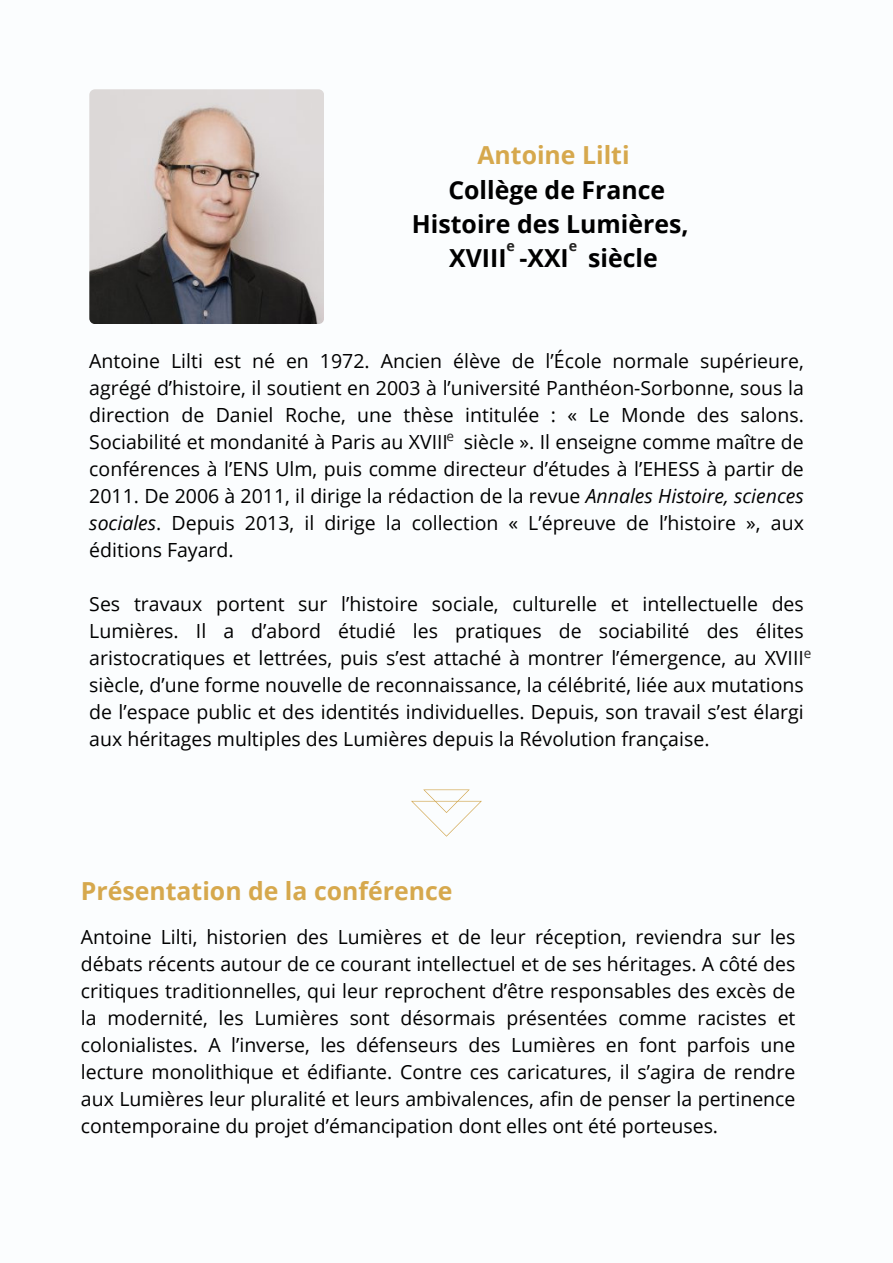
<style>
.page{position:relative;width:893px;height:1263px;background:#fbfdfe}
.page>*{position:absolute;margin:0;border:0;box-sizing:border-box;transform-origin:0 0}
.t1{font:700 24.83px/34.3px "Open Sans";color:#000;text-align:center}
.t2{font:700 24.83px "Open Sans";color:#d6a84d}
.t3{font:19.5px/27px "Open Sans";color:#000;text-align:justify}
.t4{font:700 14.25px "Open Sans";color:#222120}
.t5{font:13.5px "Open Sans";color:#222120}
.s1{color:#d6a84d}
.s2{font-style:italic}
</style>
<div class="page">
<svg style="left:411px;top:789px;width:71px;height:48px"></svg>
<img style="left:89px;top:89px;width:235px;height:235px;border-radius:6px">
<p class="t1" style="left:412px;top:138px;width:278px"><span class="s1">Antoine Lilti<br></span>Collège de France<br>Histoire des Lumières,<br>XVIII -XXI siècle</p>
<p class="t4" style="left:506px;top:235px;width:10px">e</p>
<p class="t4" style="left:569px;top:235px;width:10px">e</p>
<p class="t3" style="left:89px;top:346px;width:716px">Antoine Lilti est né en 1972. Ancien élève de l’École normale supérieure, agrégé d’histoire, il soutient en 2003 à l’université Panthéon-Sorbonne, sous la direction de Daniel Roche, une thèse intitulée : « Le Monde des salons.<br>Sociabilité et mondanité à Paris au XVIII siècle ». Il enseigne comme maître de conférences à l’ENS Ulm, puis comme directeur d’études à l’EHESS à partir de 2011. De 2006 à 2011, il dirige la rédaction de la revue <span class="s2">Annales Histoire, sciences sociales</span>. Depuis 2013, il dirige la collection « L’épreuve de l’histoire », aux éditions Fayard.</p>
<p class="t3" style="left:89px;top:589px;width:716px">Ses travaux portent sur l’histoire sociale, culturelle et intellectuelle des Lumières. Il a d’abord étudié les pratiques de sociabilité des élites aristocratiques et lettrées, puis s’est attaché à montrer l’émergence, au XVIII siècle, d’une forme nouvelle de reconnaissance, la célébrité, liée aux mutations de l’espace public et des identités individuelles. Depuis, son travail s’est élargi aux héritages multiples des Lumières depuis la Révolution française.</p>
<h1 class="t5" style="left:446px;top:427px;width:9px">e</h1>
<p class="t5" style="left:804px;top:644px;width:9px">e</p>
<p class="t2" style="left:81px;top:873px;width:373px">Présentation de la conférence</p>
<p class="t3" style="left:81px;top:923px;width:716px">Antoine Lilti, historien des Lumières et de leur réception, reviendra sur les débats récents autour de ce courant intellectuel et de ses héritages. A côté des critiques traditionnelles, qui leur reprochent d’être responsables des excès de la modernité, les Lumières sont désormais présentées comme racistes et colonialistes. A l’inverse, les défenseurs des Lumières en font parfois une lecture monolithique et édifiante. Contre ces caricatures, il s’agira de rendre aux Lumières leur pluralité et leurs ambivalences, afin de penser la pertinence contemporaine du projet d’émancipation dont elles ont été porteuses.</p>
</div>
